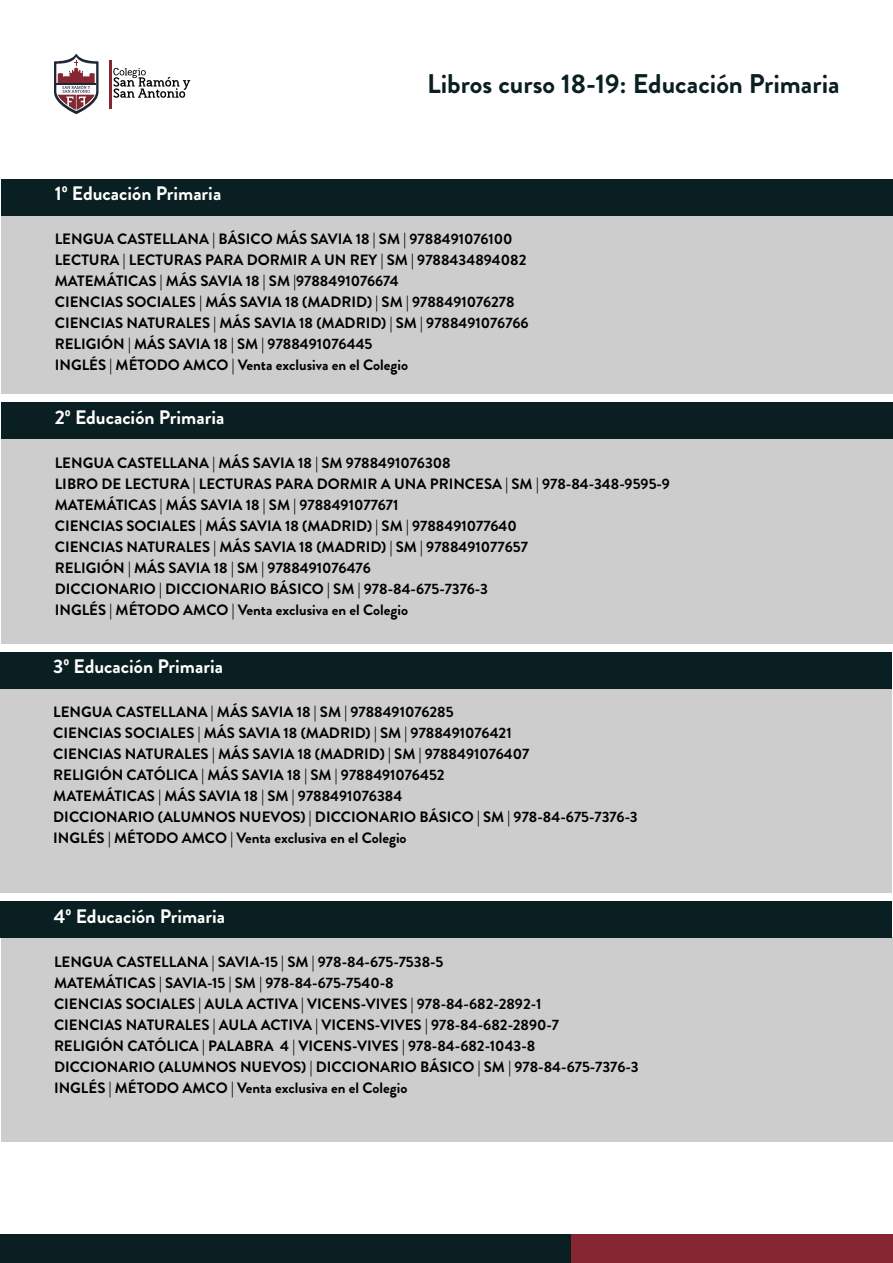
<style>
.page{position:relative;width:893px;height:1263px;background:#fff}
.page>*{position:absolute;margin:0;border:0;box-sizing:border-box;transform-origin:0 0}
.t1{font:700 27px "Brandon Grotesque";color:#0a1f21}
.t2{font:700 19.5px "Brandon Grotesque";color:#fff}
.t3{font:700 15px/21px "Brandon Grotesque";color:#000}
</style>
<div class="page">
<div style="left:2px;top:215px;width:891px;height:179px;background:#cdcdcd"></div>
<div style="left:2px;top:439px;width:891px;height:204px;background:#cdcdcd"></div>
<div style="left:0;top:688px;width:891px;height:205px;background:#cdcdcd"></div>
<div style="left:1px;top:938px;width:891px;height:204px;background:#cdcdcd"></div>
<div style="left:2px;top:179px;width:891px;height:36px;background:#0a1f21"></div>
<div style="left:2px;top:402px;width:891px;height:37px;background:#0a1f21"></div>
<div style="left:0;top:652px;width:891px;height:36px;background:#0a1f21"></div>
<div style="left:1px;top:901px;width:891px;height:37px;background:#0a1f21"></div>
<svg style="left:113px;top:68px;width:77px;height:30px"></svg>
<hr style="left:109px;top:60px;width:2px;height:48px;background:#852630">
<svg style="left:54px;top:54px;width:45px;height:60px"></svg>
<div style="left:0;top:1234px;width:572px;height:29px;background:#0a1f21"></div>
<div style="left:572px;top:1234px;width:321px;height:29px;background:#852630"></div>
<h2 class="t2" style="left:55px;top:180px;width:168px">1º Educación Primaria</h2>
<h1 class="t1" style="left:427px;top:65px;width:414px">Libros curso 18-19: Educación Primaria</h1>
<p class="t3" style="left:55px;top:229px;width:475px">LENGUA CASTELLANA | BÁSICO MÁS SAVIA 18 | SM | 9788491076100<br>LECTURA | LECTURAS PARA DORMIR A UN REY | SM | 9788434894082<br>MATEMÁTICAS | MÁS SAVIA 18 | SM |9788491076674<br>CIENCIAS SOCIALES | MÁS SAVIA 18 (MADRID) | SM | 9788491076278<br>CIENCIAS NATURALES | MÁS SAVIA 18 (MADRID) | SM | 9788491076766<br>RELIGIÓN | MÁS SAVIA 18 | SM | 9788491076445<br>INGLÉS | MÉTODO AMCO | Venta exclusiva en el Colegio</p>
<h2 class="t2" style="left:55px;top:404px;width:171px">2º Educación Primaria</h2>
<p class="t3" style="left:55px;top:453px;width:617px">LENGUA CASTELLANA | MÁS SAVIA 18 | SM 9788491076308<br>LIBRO DE LECTURA | LECTURAS PARA DORMIR A UNA PRINCESA | SM | 978-84-348-9595-9<br>MATEMÁTICAS | MÁS SAVIA 18 | SM | 9788491077671<br>CIENCIAS SOCIALES | MÁS SAVIA 18 (MADRID) | SM | 9788491077640<br>CIENCIAS NATURALES | MÁS SAVIA 18 (MADRID) | SM | 9788491077657<br>RELIGIÓN | MÁS SAVIA 18 | SM | 9788491076476<br>DICCIONARIO | DICCIONARIO BÁSICO | SM | 978-84-675-7376-3<br>INGLÉS | MÉTODO AMCO | Venta exclusiva en el Colegio</p>
<h2 class="t2" style="left:53px;top:653px;width:171px">3º Educación Primaria</h2>
<p class="t3" style="left:53px;top:702px;width:586px">LENGUA CASTELLANA | MÁS SAVIA 18 | SM | 9788491076285<br>CIENCIAS SOCIALES | MÁS SAVIA 18 (MADRID) | SM | 9788491076421<br>CIENCIAS NATURALES | MÁS SAVIA 18 (MADRID) | SM | 9788491076407<br>RELIGIÓN CATÓLICA | MÁS SAVIA 18 | SM | 9788491076452<br>MATEMÁTICAS | MÁS SAVIA 18 | SM | 9788491076384<br>DICCIONARIO (ALUMNOS NUEVOS) | DICCIONARIO BÁSICO | SM | 978-84-675-7376-3<br>INGLÉS | MÉTODO AMCO | Venta exclusiva en el Colegio</p>
<h2 class="t2" style="left:54px;top:902px;width:173px">4º Educación Primaria</h2>
<p class="t3" style="left:54px;top:951px;width:586px">LENGUA CASTELLANA | SAVIA-15 | SM | 978-84-675-7538-5<br>MATEMÁTICAS | SAVIA-15 | SM | 978-84-675-7540-8<br>CIENCIAS SOCIALES | AULA ACTIVA | VICENS-VIVES | 978-84-682-2892-1<br>CIENCIAS NATURALES | AULA ACTIVA | VICENS-VIVES | 978-84-682-2890-7<br>RELIGIÓN CATÓLICA | PALABRA 4 | VICENS-VIVES | 978-84-682-1043-8<br>DICCIONARIO (ALUMNOS NUEVOS) | DICCIONARIO BÁSICO | SM | 978-84-675-7376-3<br>INGLÉS | MÉTODO AMCO | Venta exclusiva en el Colegio</p>
</div>
